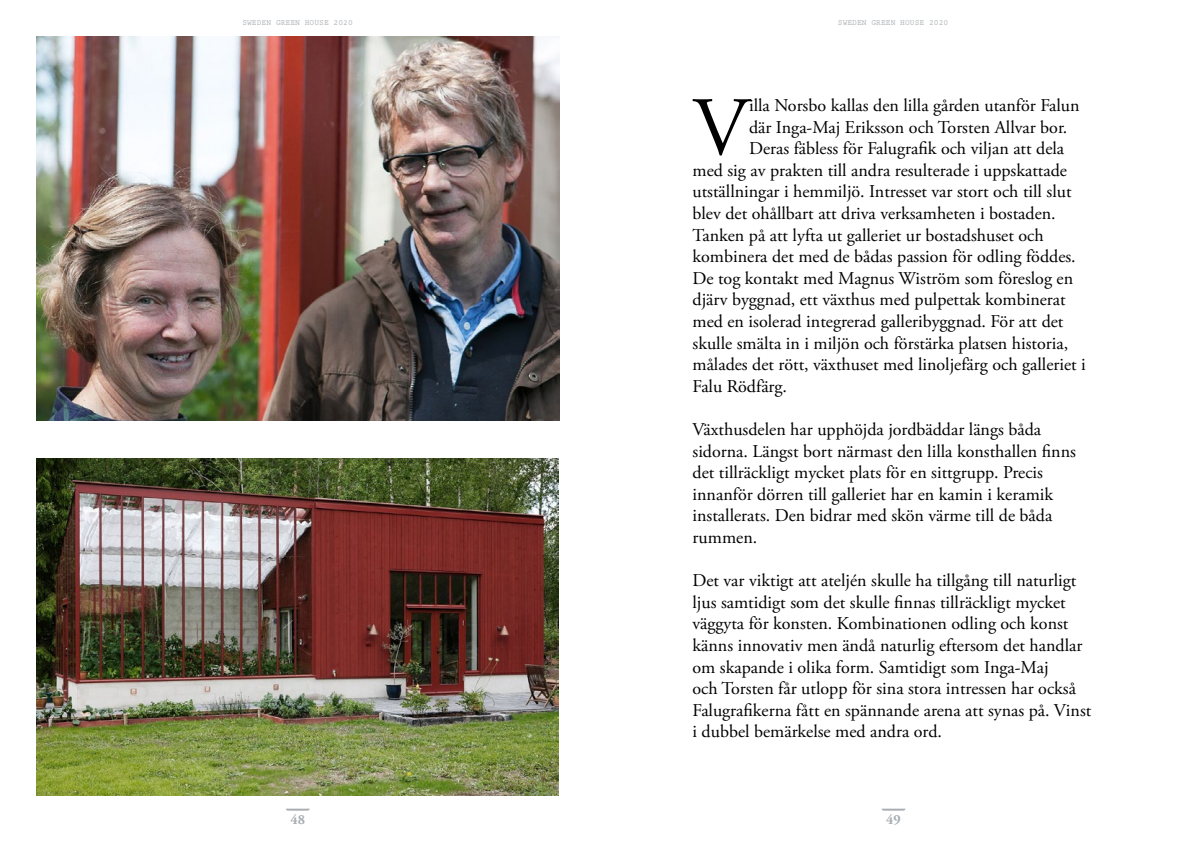
<style>
.page{position:relative;width:1191px;height:842px;background:#fff}
.page>*{position:absolute;margin:0;border:0;box-sizing:border-box;transform-origin:0 0}
.t1{font:83.2px "Adobe Garamond Pro";color:#000}
.t2{font:18px/21.6px "Adobe Garamond Pro";color:#000}
.t3{font:700 14px "Adobe Garamond Pro";color:#a8adb1}
.t4{font:700 8px "Prestige Elite Std";color:#a8adb1}
</style>
<div class="page">
<svg style="left:286px;top:809px;width:24px;height:2px"></svg>
<img style="left:36px;top:36px;width:523px;height:385px">
<img style="left:36px;top:458px;width:523px;height:338px">
<svg style="left:881px;top:809px;width:24px;height:2px"></svg>
<p class="t4" style="left:242px;top:19px;width:112px">SWEDEN GREEN HOUSE 2020</p>
<p class="t4" style="left:838px;top:19px;width:112px">SWEDEN GREEN HOUSE 2020</p>
<h1 class="t1" style="left:693px;top:78px;width:58px">V</h1>
<p class="t2" style="left:749px;top:95px;width:332px">illa Norsbo kallas den lilla gården utanför Falun</p>
<p class="t2" style="left:749px;top:117px;width:320px">där Inga-Maj Eriksson och Torsten Allvar bor.</p>
<p class="t2" style="left:749px;top:138px;width:317px">Deras fäbless för Falugrafik och viljan att dela</p>
<p class="t2" style="left:692px;top:160px;width:376px">med sig av prakten till andra resulterade i uppskattade</p>
<p class="t2" style="left:692px;top:182px;width:380px">utställningar i hemmiljö. Intresset var stort och till slut</p>
<p class="t2" style="left:692px;top:203px;width:365px">blev det ohållbart att driva verksamheten i bostaden.</p>
<p class="t2" style="left:692px;top:225px;width:352px">Tanken på att lyfta ut galleriet ur bostadshuset och</p>
<p class="t2" style="left:692px;top:246px;width:385px">kombinera det med de bådas passion för odling föddes.</p>
<p class="t2" style="left:692px;top:268px;width:382px">De tog kontakt med Magnus Wiström som föreslog en</p>
<p class="t2" style="left:692px;top:290px;width:375px">djärv byggnad, ett växthus med pulpettak kombinerat</p>
<p class="t2" style="left:692px;top:311px;width:372px">med en isolerad integrerad galleribyggnad. För att det</p>
<p class="t2" style="left:692px;top:333px;width:377px">skulle smälta in i miljön och förstärka platsen historia,</p>
<p class="t2" style="left:692px;top:354px;width:395px">målades det rött, växthuset med linoljefärg och galleriet i</p>
<p class="t2" style="left:692px;top:376px;width:96px">Falu Rödfärg.</p>
<p class="t2" style="left:692px;top:419px;width:385px">Växthusdelen har upphöjda jordbäddar längs båda sidorna. Längst bort närmast den lilla konsthallen finns det tillräckligt mycket plats för en sittgrupp. Precis innanför dörren till galleriet har en kamin i keramik installerats. Den bidrar med skön värme till de båda rummen.</p>
<p class="t2" style="left:692px;top:570px;width:400px">Det var viktigt att ateljén skulle ha tillgång till naturligt ljus samtidigt som det skulle finnas tillräckligt mycket väggyta för konsten. Kombinationen odling och konst känns innovativ men ändå naturlig eftersom det handlar om skapande i olika form. Samtidigt som Inga-Maj<br>och Torsten får utlopp för sina stora intressen har också Falugrafikerna fått en spännande arena att synas på. Vinst i dubbel bemärkelse med andra ord.</p>
<p class="t3" style="left:290px;top:812px;width:16px">48</p>
<p class="t3" style="left:886px;top:812px;width:16px">49</p>
</div>
